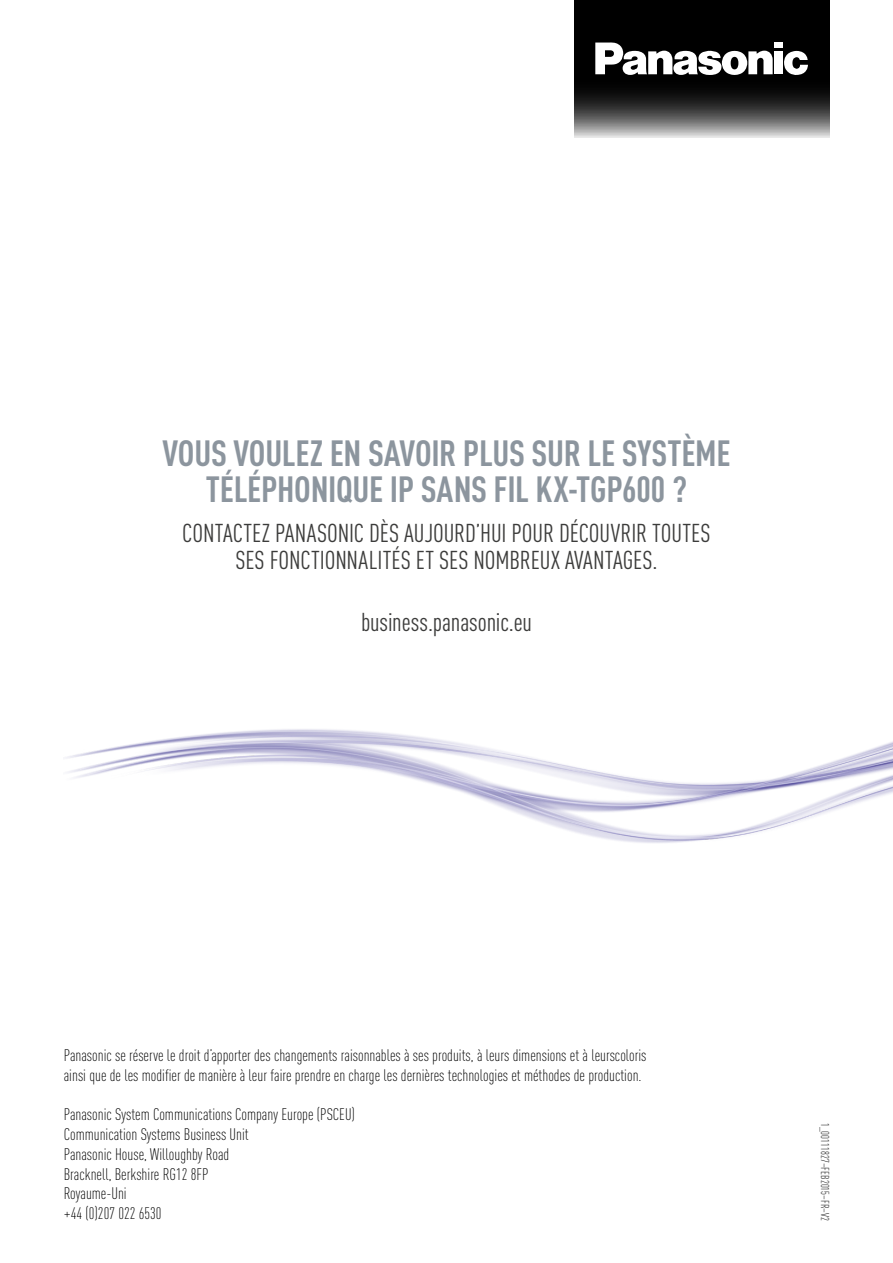
<style>
.page{position:relative;width:893px;height:1263px;background:#fff}
.page>*{position:absolute;margin:0;border:0;box-sizing:border-box;transform-origin:0 0}
.t1{font:700 condensed 36px/36px "DIN Pro";letter-spacing:-.005em;color:#8c959e;text-align:center}
.t2{font:condensed 25.5px/27px "DIN Pro";letter-spacing:-.005em;color:#3c3c3b;text-align:center}
.t3{font:300 condensed 16.5px/19.8px "DIN Pro";color:#000}
.t4{font:300 condensed 11.25px "DIN Pro";color:#000}
</style>
<div class="page">
<img style="left:66px;top:729px;width:822px;height:114px">
<svg style="left:574px;top:0;width:255px;height:138px;fill:#020202"></svg>
<svg style="left:595px;top:42px;width:178px;height:34px"></svg>
<div style="left:774px;top:51px;width:9px;height:23px;background:#fff"></div>
<div style="left:774px;top:43px;width:9px;height:5px;background:#fff"></div>
<svg style="left:784px;top:51px;width:24px;height:25px"></svg>
<svg style="left:888px;top:741px;width:5px;height:53px"></svg>
<h1 class="t1" style="left:162px;top:432px;width:570px">VOUS VOULEZ EN SAVOIR PLUS SUR LE SYSTÈME<br>TÉLÉPHONIQUE IP SANS FIL KX-TGP600 ?</h1>
<h2 class="t2" style="left:182px;top:517px;width:530px">CONTACTEZ PANASONIC DÈS AUJOURD’HUI POUR DÉCOUVRIR TOUTES<br>SES FONCTIONNALITÉS ET SES NOMBREUX AVANTAGES.</h2>
<h2 class="t2" style="left:361px;top:606px;width:172px">business.panasonic.eu</h2>
<p class="t3" style="left:64px;top:1044px;width:584px">Panasonic se réserve le droit d’apporter des changements raisonnables à ses produits, à leurs dimensions et à leurscoloris ainsi que de les modifier de manière à leur faire prendre en charge les dernières technologies et méthodes de production.</p>
<p class="t3" style="left:64px;top:1103px;width:293px">Panasonic System Communications Company Europe (PSCEU)<br>Communication Systems Business Unit<br>Panasonic House, Willoughby Road<br>Bracknell, Berkshire RG12 8FP<br>Royaume-Uni<br>+44 (0)207 022 6530</p>
<p class="t4" style="left:833px;top:1123px;width:99px;rotate:90deg">1_00111827–FEB2015–FR–V2</p>
</div>
